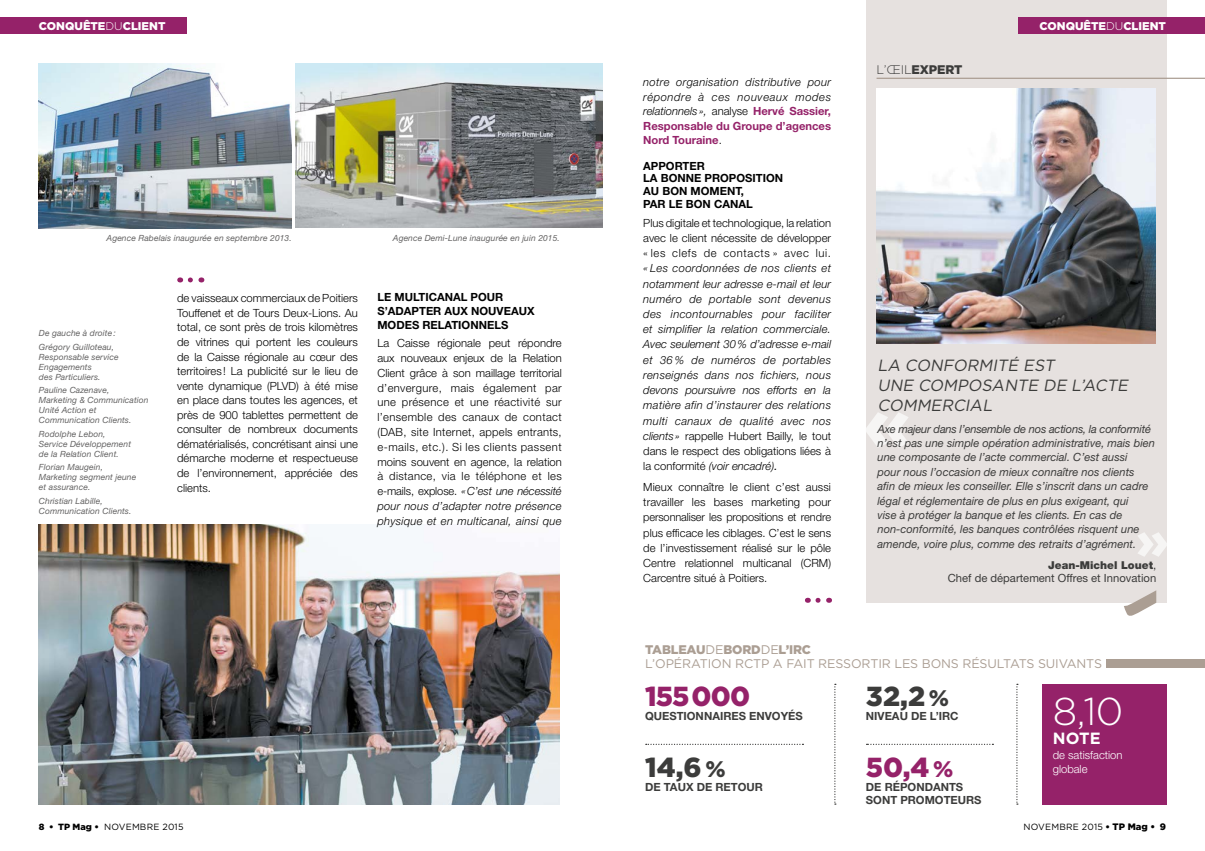
<style>
.page{position:relative;width:1205px;height:851px;background:#fff}
.page>*{position:absolute;margin:0;border:0;box-sizing:border-box;transform-origin:0 0}
.t1{font:300 38.75px "Gotham";color:#fff}
.t2{font:900 27.5px "Gotham";letter-spacing:-.03em;color:#952269}
.t3{font:900 27.5px "Gotham";color:#3c3c3b}
.t4{font:italic 16.25px/20px "Gotham";color:#3c3c3b}
.t5{font:700 16.25px "Gotham";color:#fff}
.t6{font:12.5px/13.8px "Gotham";letter-spacing:-.01em;color:#ab9e93}
.t7{font:900 12.5px "Gotham";letter-spacing:-.01em;color:#3c3c3b}
.t8{font:300 11.25px/14.5px "Helvetica Neue LT Std";color:#000;text-align:justify}
.t9{font:italic 300 11.25px/15.2px "Helvetica Neue LT Std";letter-spacing:.03em;color:#000;text-align:justify}
.t10{font:italic 11.25px/14.4px "Helvetica Neue LT Std";color:#3c3c3b}
.t11{font:700 11.25px/12.8px "Helvetica Neue LT Std";color:#000}
.t12{font:700 11.25px/12.5px "Helvetica Neue LT Std";color:#3c3c3b}
.t13{font:11.25px "Helvetica Neue LT Std";color:#3c3c3b}
.t14{font:900 11.25px "Gotham";color:#fff}
.t15{font:300 11.25px/14.4px "Helvetica Neue LT Std";color:#fff}
.t16{font:900 10.88px "Helvetica Neue LT Std";color:#3c3c3b}
.t17{font:9px "Gotham";letter-spacing:.02em;color:#000}
.t18{font:italic 8.5px/10px "Helvetica Neue LT Std";letter-spacing:.01em;color:#646363}
.s1{font-weight:300}
.s2{font-style:italic}
.s3{font-style:normal}
.s4{font-weight:700;font-style:normal;color:#952269}
.s5{font-weight:400}
.s6{font-weight:400;font-size:11.25px}
.s7{font-weight:900}
.s8{font-size:22.5px}
.s9{font-weight:900;font-size:9.38px}
</style>
<div class="page">
<div style="left:866px;top:0;width:301px;height:602px;background:#e6e1df"></div>
<img style="left:39px;top:524px;width:521px;height:280px">
<div style="left:0;top:18px;width:187px;height:16px;background:#952269"></div>
<svg style="left:866px;top:412px;width:42px;height:36px"></svg>
<svg style="left:1138px;top:532px;width:29px;height:24px"></svg>
<div style="left:1018px;top:18px;width:187px;height:16px;background:#952269"></div>
<svg style="left:190px;top:277px;width:12px;height:5px"></svg>
<svg style="left:1124px;top:590px;width:32px;height:26px"></svg>
<img style="left:876px;top:88px;width:280px;height:256px">
<div style="left:1042px;top:683px;width:124px;height:121px;background:#952269"></div>
<div style="left:1106px;top:658px;width:99px;height:9px;background:#ab9e93"></div>
<img style="left:39px;top:64px;width:253px;height:164px">
<img style="left:296px;top:64px;width:306px;height:164px">
<svg style="left:818px;top:597px;width:11px;height:5px"></svg>
<hr style="left:876px;top:78px;width:329px;height:1px;background:#ab9e93">
<svg style="left:834px;top:683px;width:2px;height:121px"></svg>
<svg style="left:1016px;top:683px;width:2px;height:121px"></svg>
<svg style="left:646px;top:743px;width:157px;height:1px"></svg>
<svg style="left:866px;top:743px;width:127px;height:1px"></svg>
<p class="t14" style="left:39px;top:19px;width:128px">CONQUÊTE<span class="s1">DU</span>CLIENT</p>
<p class="t14" style="left:1039px;top:19px;width:128px">CONQUÊTE<span class="s1">DU</span>CLIENT</p>
<p class="t7" style="left:876px;top:61px;width:87px"><span class="s1">L’ŒIL</span>EXPERT</p>
<p class="t18" style="left:107px;top:233px;width:187px">Agence Rabelais inaugurée en septembre 2013.</p>
<p class="t18" style="left:393px;top:233px;width:168px">Agence Demi-Lune inaugurée en juin 2015.</p>
<p class="t18" style="left:39px;top:326px;width:78px;line-height:13.5px">De gauche à droite :<br>Grégory Guilloteau,</p>
<p class="t18" style="left:39px;top:351px;width:81px">Responsable service<br>Engagements<br>des Particuliers.</p>
<p class="t18" style="left:39px;top:385px;width:111px">Pauline Cazenave,<br>Marketing &amp; Communication<br>Unité Action et<br>Communication Clients.</p>
<p class="t18" style="left:39px;top:428px;width:94px">Rodolphe Lebon,<br>Service Développement de la Relation Client.</p>
<p class="t18" style="left:39px;top:462px;width:99px">Florian Maugein,<br>Marketing segment jeune et assurance.</p>
<p class="t18" style="left:39px;top:496px;width:94px">Christian Labille,<br>Communication Clients.</p>
<p class="t8" style="left:177px;top:291px;width:182px">de vaisseaux commerciaux de Poitiers Touffenet et de Tours Deux-Lions. Au total, ce sont près de trois kilomètres de vitrines qui portent les couleurs de la Caisse régionale au cœur des territoires ! La publicité sur le lieu de vente dynamique (PLVD) à été mise en place dans toutes les agences, et près de 900 tablettes permettent de consulter de nombreux documents dématérialisés, concrétisant ainsi une démarche moderne et respectueuse de l’environnement, appréciée des clients.</p>
<p class="t11" style="left:377px;top:289px;width:159px;line-height:14.1px">LE MULTICANAL POUR<br>S’ADAPTER AUX NOUVEAUX<br>MODES RELATIONNELS</p>
<p class="t8" style="left:377px;top:335px;width:186px">La Caisse régionale peut répondre aux nouveaux enjeux de la Relation Client grâce à son maillage territorial d’envergure, mais également par une présence et une réactivité sur l’ensemble des canaux de contact (DAB, site Internet, appels entrants, e-mails, etc.). Si les clients passent moins souvent en agence, la relation à distance, via le téléphone et les e-mails, explose. <span class="s2">«C’est une nécessité pour nous d’adapter notre présence physique et en multicanal, ainsi que</span></p>
<p class="t9" style="left:643px;top:75px;width:189px;line-height:14.6px">notre organisation distributive pour répondre à ces nouveaux modes relationnels », <span class="s3">analyse</span> <span class="s4">Hervé Sassier, Responsable du Groupe d’agences Nord Touraine</span><span class="s3">.</span></p>
<p class="t11" style="left:643px;top:159px;width:141px">APPORTER<br>LA BONNE PROPOSITION<br>AU BON MOMENT,<br>PAR LE BON CANAL</p>
<p class="t8" style="left:643px;top:215px;width:189px;line-height:15.2px">Plus digitale et technologique, la relation avec le client nécessite de développer « les clefs de contacts » avec lui.</p>
<p class="t9" style="left:643px;top:260px;width:189px">« Les coordonnées de nos clients et notamment leur adresse e-mail et leur numéro de portable sont devenus des incontournables pour faciliter et simplifier la relation commerciale.<br>Avec seulement 30% d’adresse e-mail et 36 % de numéros de portables renseignés dans nos fichiers, nous devons poursuivre nos efforts en la matière afin d’instaurer des relations multi canaux de qualité avec nos clients » <span class="s3">rappelle Hubert Bailly, le tout dans le respect des obligations liées à la conformité</span> (voir encadré)<span class="s5">.</span></p>
<p class="t8" style="left:643px;top:479px;width:189px;line-height:15.2px">Mieux connaître le client c’est aussi travailler les bases marketing pour personnaliser les propositions et rendre plus efficace les ciblages. C’est le sens de l’investissement réalisé sur le pôle Centre relationnel multicanal (CRM)<br>Carcentre situé à Poitiers.</p>
<h3 class="t4" style="left:877px;top:355px;width:256px">LA CONFORMITÉ EST<br>UNE COMPOSANTE DE L’ACTE<br>COMMERCIAL</h3>
<p class="t10" style="left:877px;top:421px;width:279px">Axe majeur dans l’ensemble de nos actions, la conformité n’est pas une simple opération administrative, mais bien une composante de l’acte commercial. C’est aussi<br>pour nous l’occasion de mieux connaître nos clients afin de mieux les conseiller. Elle s’inscrit dans un cadre légal et réglementaire de plus en plus exigeant, qui<br>vise à protéger la banque et les clients. En cas de non-conformité, les banques contrôlées risquent une amende, voire plus, comme des retraits d’agrément.</p>
<p class="t16" style="left:1048px;top:558px;width:110px">Jean-Michel Louet<span class="s6">,</span></p>
<p class="t13" style="left:948px;top:571px;width:210px">Chef de département Offres et Innovation</p>
<p class="t6" style="left:645px;top:642px;width:458px"><span class="s7">TABLEAU</span>DE<span class="s7">BORD</span>DE<span class="s7">L’IRC<br></span>L’OPÉRATION RCTP A FAIT RESSORTIR LES BONS RÉSULTATS SUIVANTS</p>
<h2 class="t2" style="left:645px;top:677px;width:107px">155 000</h2>
<p class="t12" style="left:645px;top:709px;width:159px">QUESTIONNAIRES ENVOYÉS</p>
<h2 class="t3" style="left:645px;top:748px;width:82px">14,6 <span class="s8">%</span></h2>
<p class="t12" style="left:645px;top:780px;width:119px">DE TAUX DE RETOUR</p>
<h2 class="t3" style="left:866px;top:677px;width:85px">32,2 <span class="s8">%</span></h2>
<p class="t12" style="left:866px;top:709px;width:94px">NIVEAU DE L’IRC</p>
<h2 class="t2" style="left:866px;top:748px;width:89px">50,4 <span class="s8">%</span></h2>
<p class="t12" style="left:866px;top:780px;width:117px">DE RÉPONDANTS<br>SONT PROMOTEURS</p>
<h1 class="t1" style="left:1053px;top:687px;width:72px">8,10</h1>
<h3 class="t5" style="left:1053px;top:727px;width:50px">NOTE</h3>
<p class="t15" style="left:1053px;top:747px;width:71px">de satisfaction globale</p>
<p class="t17" style="left:39px;top:820px;width:146px"><span class="s7">8 • TP Mag •</span> NOVEMBRE 2015</p>
<p class="t17" style="left:1023px;top:820px;width:144px">NOVEMBRE 2015 <span class="s7">•</span> <span class="s9">TP Mag • 9</span></p>
</div>
